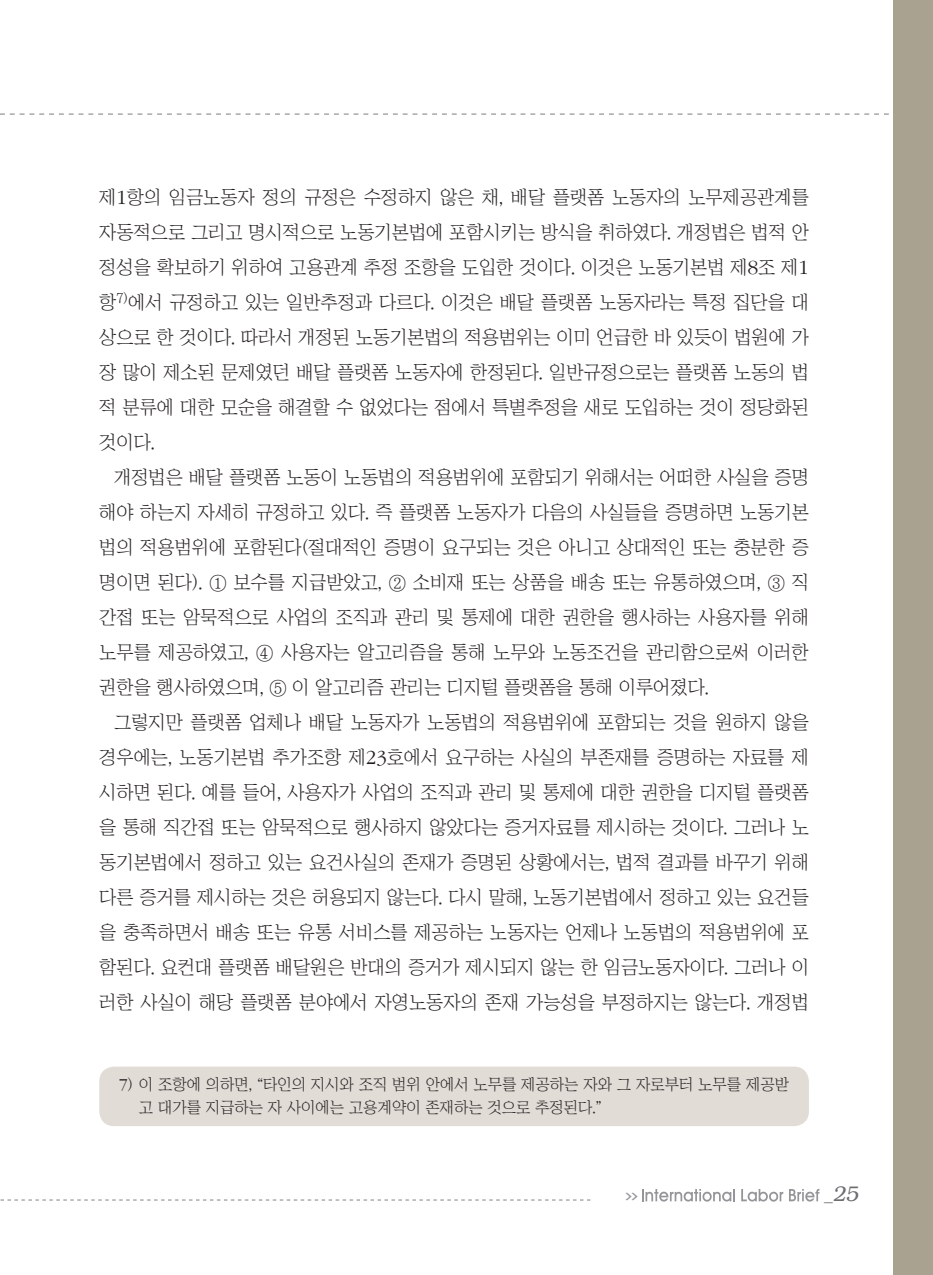
<style>
.page{position:relative;width:933px;height:1275px;background:#fff}
.page>*{position:absolute;margin:0;border:0;box-sizing:border-box;transform-origin:0 0}
.t1{font:italic 300 21px "Bookman";color:#6c6d70}
.본문{font:18.9px/35px "Chosunilbo NM";color:#231f20;text-align:justify}
.각주{font:15.75px/22.8px "Chosunilbo NM";color:#231f20}
.t2{font:700 7.88px "Ko Pub Dotum";color:#939598;scale:2 1}
.s1{font-family:"ITC Garamond Std";font-weight:300;font-size:20.82px}
.s2{font-family:"ITC Garamond Std";font-weight:300;font-size:17.32px}
.s3{font-family:"Helvetica";font-weight:400;font-style:normal;font-size:17.5px}
</style>
<div class="page">
<svg style="left:0;top:113px;width:889px;height:2px"></svg>
<div style="left:893px;top:0;width:40px;height:1275px;background:#aaa291"></div>
<svg style="left:0;top:1199px;width:590px;height:1px"></svg>
<svg style="left:642px;top:1189px;width:93px;height:13px"></svg>
<svg style="left:741px;top:1189px;width:42px;height:13px"></svg>
<svg style="left:789px;top:1189px;width:30px;height:12px"></svg>
<div style="left:99px;top:1067px;width:710px;height:59px;background:#e1dcd5;border-radius:15px"></div>
<p class="본문" style="left:99px;top:179px;width:711px">제<span class="s1">1</span>항의 임금노동자 정의 규정은 수정하지 않은 채, 배달 플랫폼 노동자의 노무제공관계를 자동적으로 그리고 명시적으로 노동기본법에 포함시키는 방식을 취하였다. 개정법은 법적 안 정성을 확보하기 위하여 고용관계 추정 조항을 도입한 것이다. 이것은 노동기본법 제<span class="s1">8</span>조 제<span class="s1">1 </span>항<sup>7)</sup>에서 규정하고 있는 일반추정과 다르다. 이것은 배달 플랫폼 노동자라는 특정 집단을 대 상으로 한 것이다. 따라서 개정된 노동기본법의 적용범위는 이미 언급한 바 있듯이 법원에 가 장 많이 제소된 문제였던 배달 플랫폼 노동자에 한정된다. 일반규정으로는 플랫폼 노동의 법 적 분류에 대한 모순을 해결할 수 없었다는 점에서 특별추정을 새로 도입하는 것이 정당화된 것이다.</p>
<p class="본문" style="left:99px;top:459px;width:711px;text-indent:15px">개정법은 배달 플랫폼 노동이 노동법의 적용범위에 포함되기 위해서는 어떠한 사실을 증명 해야 하는지 자세히 규정하고 있다. 즉 플랫폼 노동자가 다음의 사실들을 증명하면 노동기본 법의 적용범위에 포함된다(절대적인 증명이 요구되는 것은 아니고 상대적인 또는 충분한 증 명이면 된다). ① 보수를 지급받았고, ② 소비재 또는 상품을 배송 또는 유통하였으며, ③ 직 간접 또는 암묵적으로 사업의 조직과 관리 및 통제에 대한 권한을 행사하는 사용자를 위해 노무를 제공하였고, ④ 사용자는 알고리즘을 통해 노무와 노동조건을 관리함으로써 이러한 권한을 행사하였으며, ⑤ 이 알고리즘 관리는 디지털 플랫폼을 통해 이루어졌다.</p>
<p class="본문" style="left:99px;top:704px;width:711px;text-indent:15px">그렇지만 플랫폼 업체나 배달 노동자가 노동법의 적용범위에 포함되는 것을 원하지 않을 경우에는, 노동기본법 추가조항 제<span class="s1">23</span>호에서 요구하는 사실의 부존재를 증명하는 자료를 제 시하면 된다. 예를 들어, 사용자가 사업의 조직과 관리 및 통제에 대한 권한을 디지털 플랫폼 을 통해 직간접 또는 암묵적으로 행사하지 않았다는 증거자료를 제시하는 것이다. 그러나 노 동기본법에서 정하고 있는 요건사실의 존재가 증명된 상황에서는, 법적 결과를 바꾸기 위해 다른 증거를 제시하는 것은 허용되지 않는다. 다시 말해, 노동기본법에서 정하고 있는 요건들 을 충족하면서 배송 또는 유통 서비스를 제공하는 노동자는 언제나 노동법의 적용범위에 포 함된다. 요컨대 플랫폼 배달원은 반대의 증거가 제시되지 않는 한 임금노동자이다. 그러나 이 러한 사실이 해당 플랫폼 분야에서 자영노동자의 존재 가능성을 부정하지는 않는다. 개정법</p>
<p class="각주" style="left:139px;top:1073px;width:651px;text-indent:-20px"><span class="s2">7</span>) 이 조항에 의하면, “타인의 지시와 조직 범위 안에서 노무를 제공하는 자와 그 자로부터 노무를 제공받 고 대가를 지급하는 자 사이에는 고용계약이 존재하는 것으로 추정된다.”</p>
<p class="t2" style="left:625px;top:1192px;width:8px">&gt;&gt;</p>
<p class="t1" style="left:824px;top:1182px;width:36px"><span class="s3">_</span>25</p>
</div>
